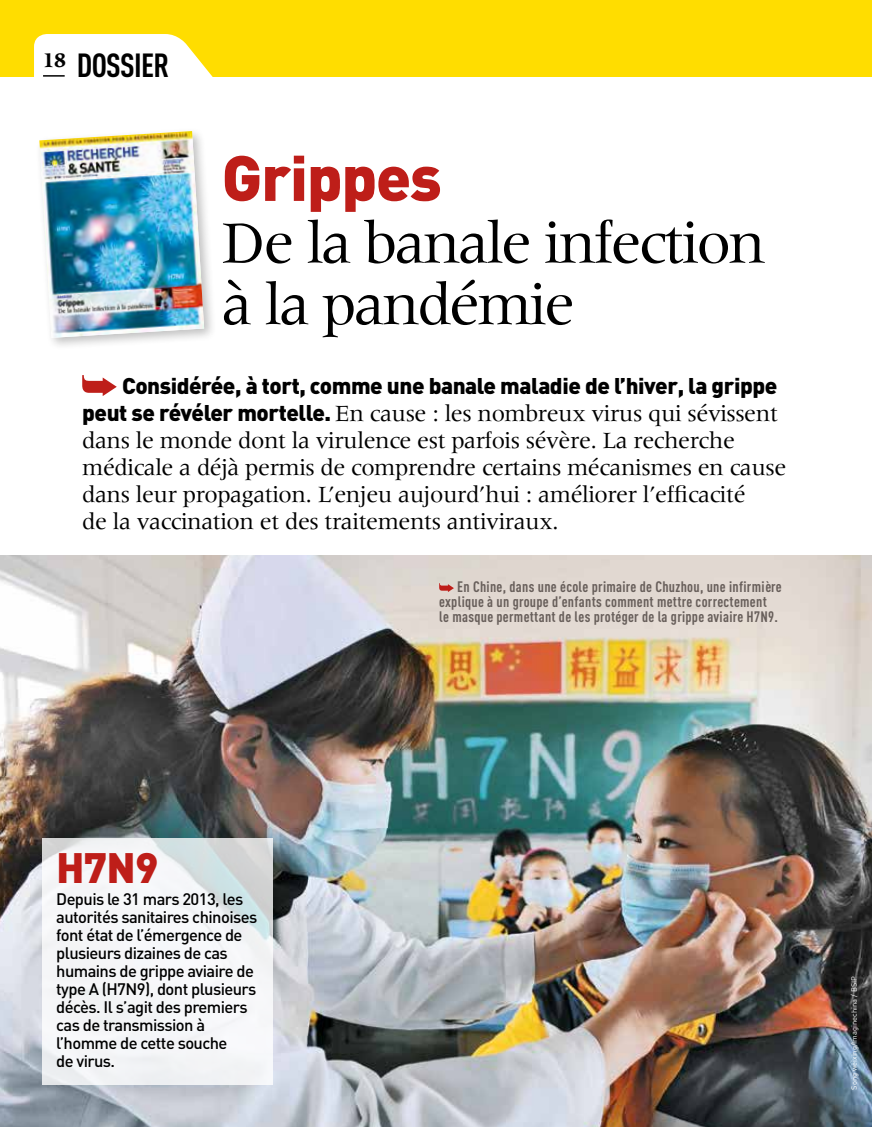
<style>
.page{position:relative;width:872px;height:1127px;background:#fff}
.page>*{position:absolute;margin:0;border:0;box-sizing:border-box;transform-origin:0 0}
.t1{font:900 63px "DIN";color:#be1e19}
.t2{font:61.5px/61.5px "Meridien LT Std";letter-spacing:-.04em;color:#000}
.t3{font:900 42px "DIN";color:#be1e19}
.t4{font:700 33px "DIN Cond";letter-spacing:-.02em;color:#000}
.t5{font:24px/27px "Meridien LT Std";letter-spacing:-.02em;color:#000}
.t6{font:900 22.5px "DIN";letter-spacing:-.02em;color:#000}
.t7{font:700 21.45px "Meridien LT Std";color:#000}
.t8{font:500 16.5px/18px "DIN";letter-spacing:-.035em;color:#000}
.t9{font:700 15px/15px "DIN Cond";letter-spacing:.02em;color:#685f5b}
.t10{font:7.5px "DIN";color:#fff}
.s1{font-family:"DIN";font-weight:900;font-size:22.5px}
</style>
<div class="page">
<div style="left:0;top:0;width:872px;height:77px;background:#fd0"></div>
<svg style="left:34px;top:34px;width:179px;height:43px;background:#fffbe3"></svg>
<hr style="left:43px;top:75px;width:22px;height:2px;background:#000">
<img style="left:0;top:555px;width:872px;height:572px">
<svg style="left:82px;top:375px;width:35px;height:21px"></svg>
<div style="left:35px;top:126px;width:182px;height:225px;background:#000;opacity:.25"></div>
<img style="left:39px;top:131px;width:165px;height:207px">
<svg style="left:43px;top:838px;width:230px;height:246px;fill:#f5f6f8"></svg>
<svg style="left:439px;top:583px;width:15px;height:9px"></svg>
<p class="t7" style="left:43px;top:48px;width:25px">18</p>
<h3 class="t4" style="left:77px;top:45px;width:94px">dossier</h3>
<h1 class="t1" style="left:222px;top:136px;width:221px">Grippes</h1>
<h2 class="t2" style="left:222px;top:212px;width:546px">De la banale infection à la pandémie</h2>
<p class="t6" style="left:122px;top:371px;width:656px">Considérée, à tort, comme une banale maladie de l’hiver, la grippe</p>
<p class="t5" style="left:82px;top:400px;width:705px"><span class="s1">peut se révéler mortelle.</span> En cause : les nombreux virus qui sévissent dans le monde dont la virulence est parfois sévère. La recherche médicale a déjà permis de comprendre certains mécanismes en cause dans leur propagation. L’enjeu aujourd’hui : améliorer l’efficacité<br>de la vaccination et des traitements antiviraux.</p>
<p class="t9" style="left:439px;top:579px;width:344px;text-indent:18px">En Chine, dans une école primaire de Chuzhou, une infirmière explique à un groupe d’enfants comment mettre correctement<br>le masque permettant de les protéger de la grippe aviaire H7N9.</p>
<h3 class="t3" style="left:56px;top:839px;width:104px">H7N9</h3>
<p class="t8" style="left:56px;top:889px;width:203px">Depuis le 31 mars 2013, les autorités sanitaires chinoises font état de l’émergence de plusieurs dizaines de cas humains de grippe aviaire de type A (H7N9), dont plusieurs décès. Il s’agit des premiers cas de transmission à l’homme de cette souche<br>de virus.</p>
<p class="t10" style="left:849px;top:1090px;width:115px;rotate:-90deg">Song weixing/Imaginechina / BSIP</p>
</div>
